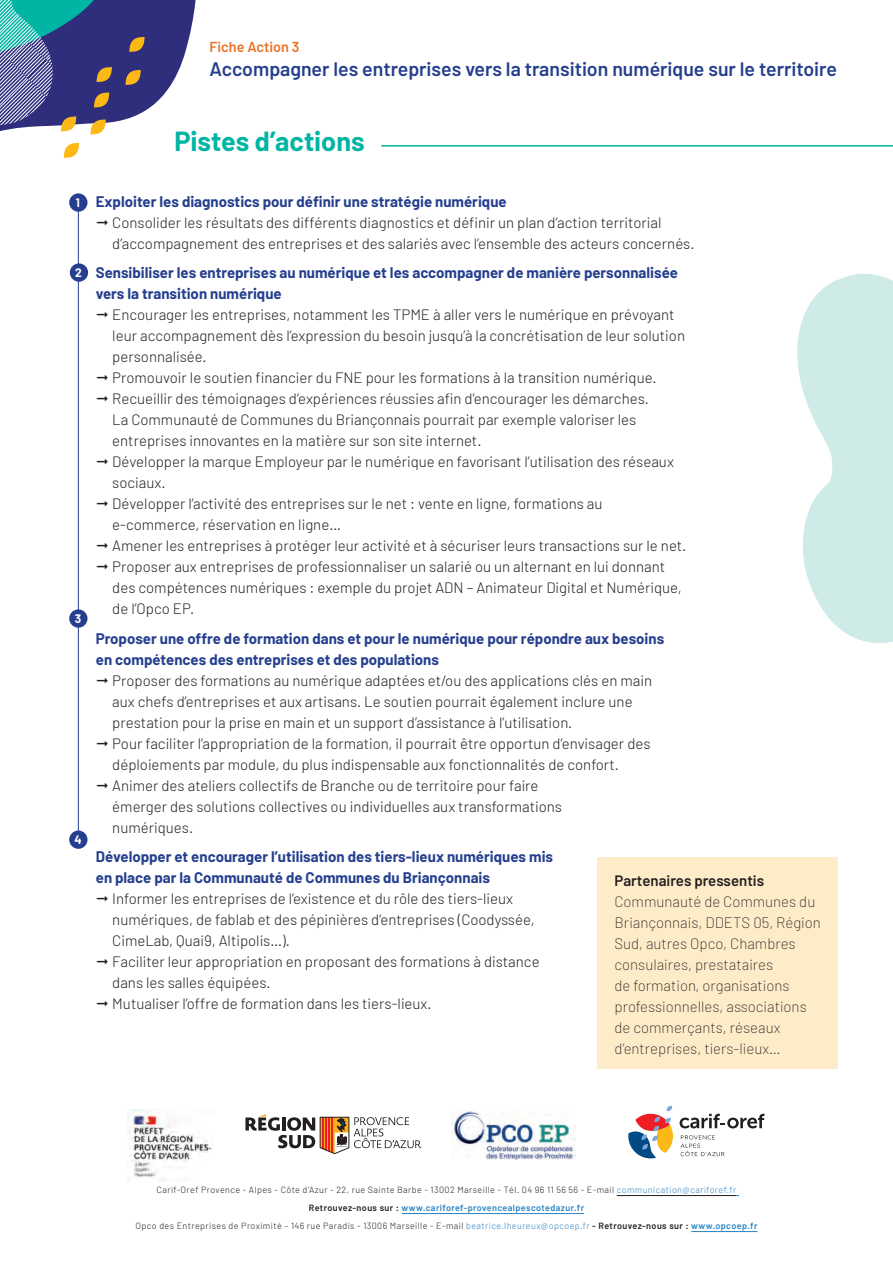
<style>
.page{position:relative;width:893px;height:1263px;background:#fff}
.page>*{position:absolute;margin:0;border:0;box-sizing:border-box;transform-origin:0 0}
.t1{font:700 27px "Barlow";color:#00b5a4}
.t2{font:600 19.5px "Barlow";color:#253f8e}
.t3{font:300 15px/21px "Barlow";color:#231f20}
.t4{font:700 15px/21px "Barlow";color:#253f8e}
.t5{font:200 15px/21px "Barlow";color:#231f20}
.t6{font:600 15px "Barlow";color:#231f20}
.t7{font:600 14.4px "Barlow";color:#ec7123}
.t8{font:700 12px "Barlow";color:#fff}
.t9{font:300 9px/18px "Barlow";letter-spacing:.045em;color:#231f20;text-align:center}
.s1{color:#2783c5}
.s2{font-weight:600}
.s3{font-weight:600;color:#2783c5}
</style>
<div class="page">
<hr style="left:78px;top:198px;width:1px;height:646px;background:#253f8e">
<svg style="left:245px;top:1114px;width:176px;height:40px"></svg>
<img style="left:128px;top:1109px;width:84px;height:69px">
<svg style="left:680px;top:1114px;width:84px;height:14px"></svg>
<svg style="left:681px;top:1135px;width:44px;height:21px"></svg>
<svg style="left:628px;top:1105px;width:45px;height:54px"></svg>
<img style="left:452px;top:1110px;width:123px;height:50px">
<svg style="left:0;top:0;width:196px;height:158px"></svg>
<hr style="left:381px;top:145px;width:512px;height:2px;background:#00b5a4">
<div style="left:69px;top:193px;width:19px;height:19px;background:#253f8e;border-radius:50%"></div>
<div style="left:70px;top:263px;width:18px;height:19px;background:#253f8e;border-radius:50%"></div>
<div style="left:69px;top:609px;width:19px;height:19px;background:#253f8e;border-radius:50%"></div>
<div style="left:69px;top:830px;width:19px;height:19px;background:#253f8e;border-radius:50%"></div>
<svg style="left:797px;top:273px;width:96px;height:370px"></svg>
<div style="left:597px;top:857px;width:241px;height:212px;background:#feecc8"></div>
<hr style="left:617px;top:1195px;width:119px;height:1px;background:#231f20">
<hr style="left:402px;top:1213px;width:182px;height:1px;background:#2783c5">
<hr style="left:691px;top:1231px;width:66px;height:1px;background:#2783c5">
<p class="t7" style="left:209px;top:38px;width:92px">Fiche Action 3</p>
<h2 class="t2" style="left:209px;top:57px;width:629px">Accompagner les entreprises vers la transition numérique sur le territoire</h2>
<h1 class="t1" style="left:174px;top:125px;width:192px">Pistes d’actions</h1>
<p class="t8" style="left:76px;top:195px;width:6px">1</p>
<p class="t8" style="left:75px;top:265px;width:8px">2</p>
<p class="t8" style="left:75px;top:611px;width:8px">3</p>
<p class="t8" style="left:74px;top:832px;width:9px">4</p>
<p class="t4" style="left:96px;top:191px;width:412px">Exploiter les diagnostics pour définir une stratégie numérique</p>
<p class="t3" style="left:112px;top:212px;width:584px;text-indent:-17px">◻ Consolider les résultats des différents diagnostics et définir un plan d’action territorial d’accompagnement des entreprises et des salariés avec l’ensemble des acteurs concernés.</p>
<p class="t4" style="left:96px;top:262px;width:584px">Sensibiliser les entreprises au numérique et les accompagner de manière personnalisée vers la transition numérique</p>
<p class="t3" style="left:112px;top:304px;width:574px;text-indent:-17px">◻ Encourager les entreprises, notamment les TPME à aller vers le numérique en prévoyant leur accompagnement dès l’expression du besoin jusqu’à la concrétisation de leur solution personnalisée.</p>
<p class="t3" style="left:96px;top:367px;width:562px">◻ Promouvoir le soutien financier du FNE pour les formations à la transition numérique.</p>
<p class="t3" style="left:112px;top:388px;width:538px;text-indent:-17px">◻ Recueillir des témoignages d’expériences réussies afin d’encourager les démarches.<br>La Communauté de Communes du Briançonnais pourrait par exemple valoriser les entreprises innovantes en la matière sur son site internet.</p>
<p class="t3" style="left:112px;top:451px;width:563px;text-indent:-17px">◻ Développer la marque Employeur par le numérique en favorisant l’utilisation des réseaux sociaux.</p>
<p class="t3" style="left:112px;top:493px;width:492px;text-indent:-17px">◻ Développer l’activité des entreprises sur le net : vente en ligne, formations au e-commerce, réservation en ligne…</p>
<p class="t3" style="left:96px;top:535px;width:592px">◻ Amener les entreprises à protéger leur activité et à sécuriser leurs transactions sur le net.</p>
<p class="t3" style="left:112px;top:556px;width:571px;text-indent:-17px">◻ Proposer aux entreprises de professionnaliser un salarié ou un alternant en lui donnant des compétences numériques : exemple du projet ADN – Animateur Digital et Numérique, de l’Opco EP.</p>
<p class="t4" style="left:96px;top:628px;width:570px">Proposer une offre de formation dans et pour le numérique pour répondre aux besoins en compétences des entreprises et des populations</p>
<p class="t3" style="left:112px;top:670px;width:541px;text-indent:-17px">◻ Proposer des formations au numérique adaptées et/ou des applications clés en main aux chefs d’entreprises et aux artisans. Le soutien pourrait également inclure une prestation pour la prise en main et un support d’assistance à l’utilisation.</p>
<p class="t3" style="left:112px;top:733px;width:540px;text-indent:-17px">◻ Pour faciliter l’appropriation de la formation, il pourrait être opportun d’envisager des déploiements par module, du plus indispensable aux fonctionnalités de confort.</p>
<p class="t3" style="left:112px;top:775px;width:451px;text-indent:-17px">◻ Animer des ateliers collectifs de Branche ou de territoire pour faire émerger des solutions collectives ou individuelles aux transformations numériques.</p>
<p class="t4" style="left:96px;top:846px;width:459px">Développer et encourager l’utilisation des tiers-lieux numériques mis en place par la Communauté de Communes du Briançonnais</p>
<p class="t3" style="left:112px;top:888px;width:424px;text-indent:-17px">◻ Informer les entreprises de l’existence et du rôle des tiers-lieux numériques, de fablab et des pépinières d’entreprises (Coodyssée,<br>CimeLab, Quai9, Altipolis…).</p>
<p class="t3" style="left:112px;top:951px;width:429px;text-indent:-17px">◻ Faciliter leur appropriation en proposant des formations à distance dans les salles équipées.</p>
<p class="t3" style="left:96px;top:993px;width:337px">◻ Mutualiser l’offre de formation dans les tiers-lieux.</p>
<p class="t6" style="left:614px;top:871px;width:151px">Partenaires pressentis</p>
<p class="t5" style="left:614px;top:891px;width:208px">Communauté de Communes du<br>Briançonnais, DDETS 05, Région<br>Sud, autres Opco, Chambres consulaires, prestataires<br>de formation, organisations professionnelles, associations de commerçants, réseaux d’entreprises, tiers-lieux…</p>
<p class="t9" style="left:136px;top:1180px;width:623px">Carif-Oref Provence - Alpes - Côte d’Azur - 22, rue Sainte Barbe - 13002 Marseille - Tél. 04 96 11 56 56 - E-mail <span class="s1">communication@cariforef.fr<br></span><span class="s2">Retrouvez-nous sur :</span> <span class="s3">www.cariforef-provencealpescotedazur.fr<br></span>Opco des Entreprises de Proximité – 146 rue Paradis - 13006 Marseille - E-mail <span class="s1">beatrice.lheureux@opcoep.fr</span> <span class="s2">- Retrouvez-nous sur :</span> <span class="s3">www.opcoep.fr</span></p>
</div>
